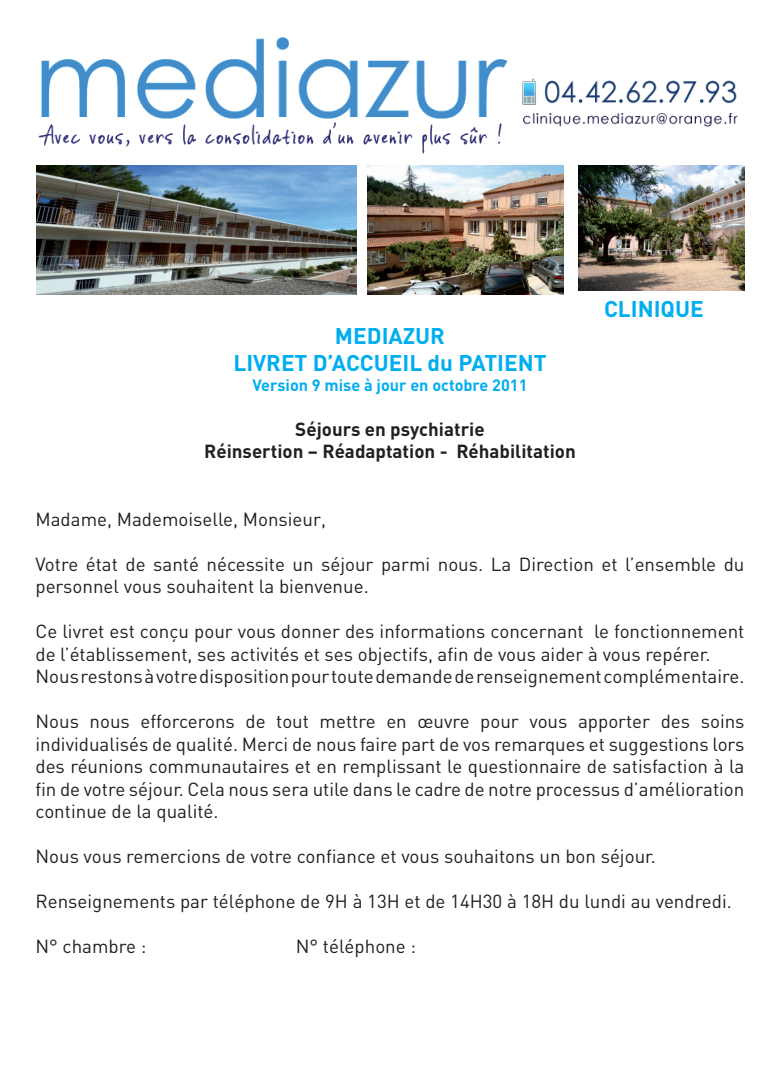
<style>
.page{position:relative;width:780px;height:1088px;background:#fff}
.page>*{position:absolute;margin:0;border:0;box-sizing:border-box;transform-origin:0 0}
.t1{font:700 22.5px/27px "DIN";color:#00aeef;text-align:center}
.t2{font:18.75px/22.5px "DIN";color:#231f20}
.t3{font:700 18.75px/22.5px "DIN";color:#231f20;text-align:center}
.t4{font:700 16.25px "DIN";color:#00aeef}
</style>
<div class="page">
<img style="left:38px;top:37px;width:700px;height:117px">
<img style="left:368px;top:165px;width:195px;height:130px">
<img style="left:578px;top:165px;width:166px;height:125px">
<img style="left:36px;top:165px;width:320px;height:130px">
<p class="t1" style="left:233px;top:321px;width:315px">MEDIAZUR<br>LIVRET D’ACCUEIL du PATIENT</p>
<p class="t4" style="left:252px;top:374px;width:276px">Version 9 mise à jour en octobre 2011</p>
<p class="t3" style="left:204px;top:417px;width:373px">Séjours en psychiatrie<br>Réinsertion – Réadaptation - Réhabilitation</p>
<p class="t1" style="left:604px;top:294px;width:101px">CLINIQUE</p>
<p class="t2" style="left:35px;top:507px;width:292px">Madame, Mademoiselle, Monsieur,</p>
<p class="t2" style="left:35px;top:552px;width:710px">Votre état de santé nécessite un séjour parmi nous. La Direction et l’ensemble du personnel vous souhaitent la bienvenue.</p>
<p class="t2" style="left:35px;top:620px;width:710px">Ce livret est conçu pour vous donner des informations concernant le fonctionnement de l’établissement, ses activités et ses objectifs, afin de vous aider à vous repérer.<br>Nous restons à votre disposition pour toute demande de renseignement complémentaire.</p>
<p class="t2" style="left:35px;top:710px;width:710px;text-align:justify">Nous nous efforcerons de tout mettre en œuvre pour vous apporter des soins individualisés de qualité. Merci de nous faire part de vos remarques et suggestions lors des réunions communautaires et en remplissant le questionnaire de satisfaction à la fin de votre séjour. Cela nous sera utile dans le cadre de notre processus d’amélioration continue de la qualité.</p>
<p class="t2" style="left:35px;top:845px;width:622px">Nous vous remercions de votre confiance et vous souhaitons un bon séjour.</p>
<p class="t2" style="left:35px;top:890px;width:698px">Renseignements par téléphone de 9H à 13H et de 14H30 à 18H du lundi au vendredi.</p>
<p class="t2" style="left:35px;top:935px;width:112px">N° chambre :</p>
<p class="t2" style="left:296px;top:935px;width:122px">N° téléphone :</p>
</div>
